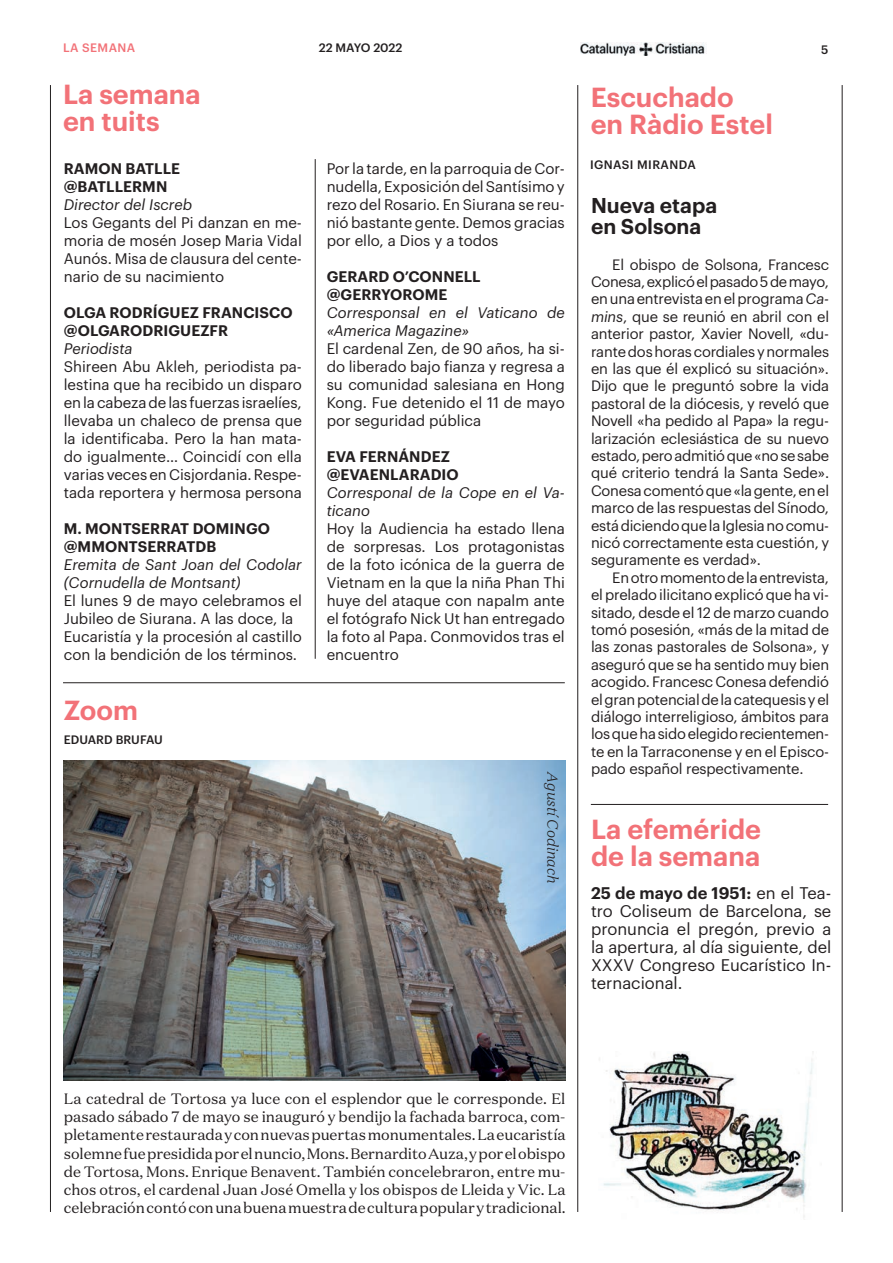
<style>
.page{position:relative;width:893px;height:1263px;background:#fff}
.page>*{position:absolute;margin:0;border:0;box-sizing:border-box;transform-origin:0 0}
.t1{font:600 27px/27px "Graphik";color:#f27278}
.t2{font:600 21px/21px "Graphik";color:#231f20}
.t3{font:16.5px/18px "Graphik";color:#231f20;text-align:justify}
.t4{font:15px/18px "Graphik";color:#231f20;text-align:justify}
.t5{font:15px/18px "Domaine Text";color:#231f20;text-align:justify}
.t6{font:italic 15px/18px "Graphik";color:#231f20}
.t7{font:600 15px/18px "Graphik";letter-spacing:.005em;color:#231f20}
.t8{font:italic 300 15px "Domaine Text";color:#231f20}
.t9{font:14.7px/17.4px "Graphik";letter-spacing:-.01em;color:#231f20;text-align:justify}
.t10{font:500 12px "Graphik";letter-spacing:.005em;color:#231f20}
.t11{font:500 12px "Graphik";letter-spacing:.035em;color:#231f20}
.t12{font:500 12px "Graphik";letter-spacing:.035em;color:#f27278}
.s1{font-style:italic}
.s2{font-weight:600}
</style>
<div class="page">
<hr style="left:577px;top:85px;width:1px;height:1127px;background:#231f20">
<hr style="left:50px;top:85px;width:1px;height:1127px;background:#231f20">
<hr style="left:842px;top:85px;width:1px;height:1127px;background:#231f20">
<hr style="left:591px;top:804px;width:237px;height:1px;background:#231f20">
<hr style="left:63px;top:682px;width:502px;height:1px;background:#231f20">
<hr style="left:315px;top:159px;width:1px;height:500px;background:#231f20">
<img style="left:580px;top:42px;width:127px;height:13px">
<img style="left:63px;top:761px;width:502px;height:319px">
<img style="left:599px;top:1052px;width:214px;height:166px">
<p class="t12" style="left:63px;top:39px;width:74px">LA SEMANA</p>
<h1 class="t1" style="left:63px;top:78px;width:139px">La semana en tuits</h1>
<p class="t7" style="left:64px;top:158px;width:118px">RAMON BATLLE @BATLLERMN</p>
<p class="t6" style="left:64px;top:194px;width:130px">Director del Iscreb</p>
<p class="t4" style="left:64px;top:212px;width:240px">Los Gegants del Pi danzan en me&shy;moria de mosén Josep Maria Vidal Aunós. Misa de clausura del cente&shy;nario de su nacimiento</p>
<p class="t7" style="left:64px;top:302px;width:230px">OLGA RODRÍGUEZ FRANCISCO @OLGARODRIGUEZFR</p>
<p class="t6" style="left:64px;top:338px;width:70px">Periodista</p>
<p class="t4" style="left:64px;top:356px;width:240px">Shireen Abu Akleh, periodista pa&shy;lestina que ha recibido un disparo en la cabeza de las fuerzas israelíes, llevaba un chaleco de prensa que la identificaba. Pero la han mata&shy;do igualmente… Coincidí con ella varias veces en Cisjordania. Respe&shy;tada reportera y hermosa persona</p>
<p class="t7" style="left:64px;top:518px;width:208px">M. MONTSERRAT DOMINGO @MMONTSERRATDB</p>
<p class="t6" style="left:64px;top:554px;width:240px">Eremita de Sant Joan del Codolar (Cornudella de Montsant)</p>
<p class="t4" style="left:64px;top:590px;width:240px;text-align:left">El lunes 9 de mayo celebramos el Jubileo de Siurana. A las doce, la Eucaristía y la procesión al castillo con la bendición de los términos.</p>
<h1 class="t1" style="left:64px;top:695px;width:76px">Zoom</h1>
<p class="t10" style="left:64px;top:730px;width:101px">EDUARD BRUFAU</p>
<p class="t10" style="left:319px;top:38px;width:85px">22 MAYO 2022</p>
<p class="t10" style="left:821px;top:40px;width:9px">5</p>
<p class="t4" style="left:327px;top:158px;width:240px">Por la tarde, en la parroquia de Cor&shy;nudella, Exposición del Santísimo y rezo del Rosario. En Siurana se reu&shy;nió bastante gente. Demos gracias por ello, a Dios y a todos</p>
<p class="t7" style="left:327px;top:266px;width:155px">GERARD O’CONNELL @GERRYOROME</p>
<p class="t6" style="left:327px;top:302px;width:240px">Corresponsal en el Vaticano de «America Magazine»</p>
<p class="t4" style="left:327px;top:338px;width:240px">El cardenal Zen, de 90 años, ha si&shy;do liberado bajo fianza y regresa a su comunidad salesiana en Hong Kong. Fue detenido el 11 de mayo por seguridad pública</p>
<p class="t7" style="left:327px;top:446px;width:134px">EVA FERNÁNDEZ @EVAENLARADIO</p>
<p class="t6" style="left:327px;top:482px;width:240px">Corresponal de la Cope en el Va&shy;ticano</p>
<p class="t4" style="left:327px;top:518px;width:240px">Hoy la Audiencia ha estado llena de sorpresas. Los protagonistas de la foto icónica de la guerra de Vietnam en la que la niña Phan Thi huye del ataque con napalm ante el fotógrafo Nick Ut han entregado la foto al Papa. Conmovidos tras el encuentro</p>
<p class="t8" style="left:562px;top:772px;width:113px;rotate:90deg">Agustí Codinach</p>
<h1 class="t1" style="left:591px;top:81px;width:184px">Escuchado<br>en Ràdio Estel</h1>
<p class="t11" style="left:590px;top:155px;width:107px">IGNASI MIRANDA</p>
<h2 class="t2" style="left:591px;top:193px;width:128px">Nueva etapa en Solsona</h2>
<p class="t9" style="left:591px;top:254px;width:240px;text-indent:21px">El obispo de Solsona, Francesc Conesa, explicó el pasado 5 de mayo, en una entrevista en el programa <span class="s1">Ca&shy;mins</span>, que se reunió en abril con el anterior pastor, Xavier Novell, «du&shy;rante dos horas cordiales y normales en las que él explicó su situación».<br>Dijo que le preguntó sobre la vida pastoral de la diócesis, y reveló que Novell «ha pedido al Papa» la regu&shy;larización eclesiástica de su nuevo estado, pero admitió que «no se sabe qué criterio tendrá la Santa Sede».<br>Conesa comentó que «la gente, en el marco de las respuestas del Sínodo, está diciendo que la Iglesia no comu&shy;nicó correctamente esta cuestión, y seguramente es verdad».</p>
<p class="t9" style="left:591px;top:567px;width:240px;text-indent:21px">En otro momento de la entrevista, el prelado ilicitano explicó que ha vi&shy;sitado, desde el 12 de marzo cuando tomó posesión, «más de la mitad de las zonas pastorales de Solsona», y aseguró que se ha sentido muy bien acogido. Francesc Conesa defendió el gran potencial de la catequesis y el diálogo interreligioso, ámbitos para los que ha sido elegido recientemen&shy;te en la Tarraconense y en el Episco&shy;pado español respectivamente.</p>
<h1 class="t1" style="left:591px;top:813px;width:171px">La efeméride de la semana</h1>
<p class="t3" style="left:591px;top:882px;width:242px"><span class="s2">25 de mayo de 1951:</span> en el Tea&shy;tro Coliseum de Barcelona, se pronuncia el pregón, previo a la apertura, al día siguiente, del XXXV Congreso Eucarístico In&shy;ternacional.</p>
<p class="t5" style="left:64px;top:1090px;width:503px">La catedral de Tortosa ya luce con el esplendor que le corresponde. El pasado sábado 7 de mayo se inauguró y bendijo la fachada barroca, com&shy;pletamente restaurada y con nuevas puertas monumentales. La eucaristía solemne fue presidida por el nuncio, Mons. Bernardito Auza, y por el obispo de Tortosa, Mons. Enrique Benavent. También concelebraron, entre mu&shy;chos otros, el cardenal Juan José Omella y los obispos de Lleida y Vic. La celebración contó con una buena muestra de cultura popular y tradicional.</p>
</div>
